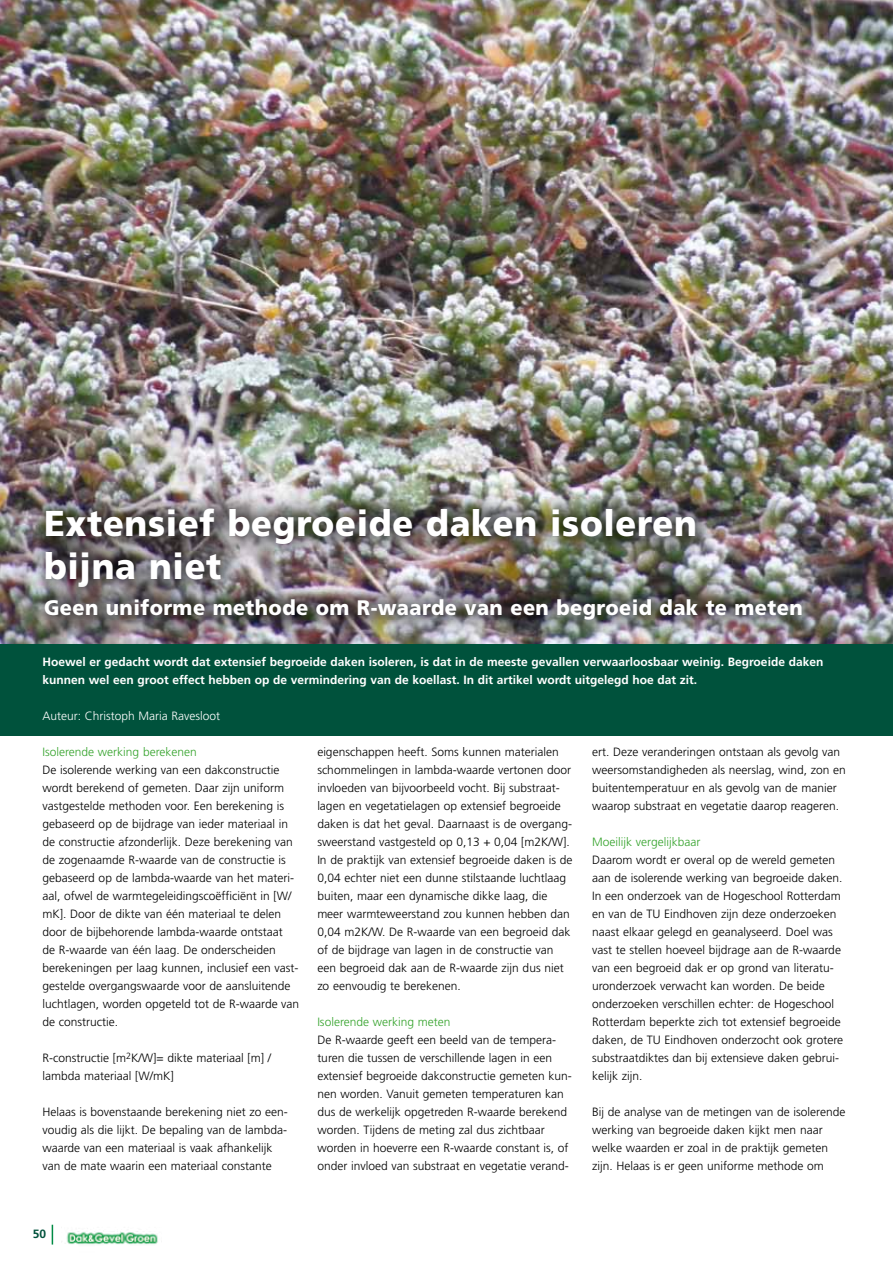
<style>
.page{position:relative;width:893px;height:1263px;background:#fff}
.page>*{position:absolute;margin:0;border:0;box-sizing:border-box;transform-origin:0 0}
.t1{font:900 36px/43.2px "Frutiger";letter-spacing:.02em;color:#fff;scale:.95 1}
.t2{font:900 21px "Frutiger";letter-spacing:.02em;color:#fff;scale:.95 1}
.t3{font:300 12px/18px "Frutiger";color:#000}
.t4{font:700 12px/18px "Frutiger";color:#fff}
.t5{font:300 12px "Frutiger";color:#35a32c}
.t6{font:300 12px "Frutiger";color:#fff}
.t7{font:700 12px "Frutiger";color:#00523c}
</style>
<div class="page">
<svg style="left:52px;top:1225px;width:1px;height:19px"></svg>
<img style="left:66px;top:1231px;width:92px;height:14px">
<img style="left:0;top:0;width:893px;height:644px">
<div style="left:27px;top:486px;width:695px;height:123px;background:#000;opacity:.66"></div>
<div style="left:27px;top:577px;width:801px;height:65px;background:#000;opacity:.66"></div>
<div style="left:0;top:644px;width:893px;height:91px;background:#00523c"></div>
<h1 class="t1" style="left:44px;top:501px;width:689px">Extensief begroeide daken isoleren bijna niet</h1>
<h2 class="t2" style="left:44px;top:595px;width:800px">Geen uniforme methode om R-waarde van een begroeid dak te meten</h2>
<p class="t4" style="left:43px;top:653px;width:782px">Hoewel er gedacht wordt dat extensief begroeide daken isoleren, is dat in de meeste gevallen verwaarloosbaar weinig. Begroeide daken kunnen wel een groot effect hebben op de vermindering van de koellast. In dit artikel wordt uitgelegd hoe dat zit.</p>
<p class="t6" style="left:43px;top:709px;width:179px">Auteur: Christoph Maria Ravesloot</p>
<p class="t5" style="left:43px;top:745px;width:156px">Isolerende werking berekenen</p>
<p class="t3" style="left:43px;top:761px;width:258px">De isolerende werking van een dakconstructie wordt berekend of gemeten. Daar zijn uniform vastgestelde methoden voor. Een berekening is gebaseerd op de bijdrage van ieder materiaal in de constructie afzonderlijk. Deze berekening van de zogenaamde R-waarde van de constructie is gebaseerd op de lambda-waarde van het materi&shy;aal, ofwel de warmtegeleidingscoëfficiënt in [W/ mK]. Door de dikte van één materiaal te delen door de bijbehorende lambda-waarde ontstaat<br>de R-waarde van één laag. De onderscheiden berekeningen per laag kunnen, inclusief een vast&shy;gestelde overgangswaarde voor de aansluitende luchtlagen, worden opgeteld tot de R-waarde van de constructie.</p>
<p class="t3" style="left:43px;top:1049px;width:230px">R-constructie [m<sup>2</sup>K/W]= dikte materiaal [m] / lambda materiaal [W/mK]</p>
<p class="t3" style="left:43px;top:1103px;width:247px">Helaas is bovenstaande berekening niet zo een&shy;voudig als die lijkt. De bepaling van de lambda&shy;waarde van een materiaal is vaak afhankelijk van de mate waarin een materiaal constante</p>
<p class="t3" style="left:317px;top:743px;width:257px">eigenschappen heeft. Soms kunnen materialen schommelingen in lambda-waarde vertonen door invloeden van bijvoorbeeld vocht. Bij substraat&shy;lagen en vegetatielagen op extensief begroeide daken is dat het geval. Daarnaast is de overgang&shy;sweerstand vastgesteld op 0,13 + 0,04 [m2K/W].<br>In de praktijk van extensief begroeide daken is de 0,04 echter niet een dunne stilstaande luchtlaag buiten, maar een dynamische dikke laag, die meer warmteweerstand zou kunnen hebben dan 0,04 m2K/W. De R-waarde van een begroeid dak of de bijdrage van lagen in de constructie van een begroeid dak aan de R-waarde zijn dus niet zo eenvoudig te berekenen.</p>
<p class="t5" style="left:317px;top:1015px;width:135px">Isolerende werking meten</p>
<p class="t3" style="left:317px;top:1031px;width:256px">De R-waarde geeft een beeld van de tempera&shy;turen die tussen de verschillende lagen in een extensief begroeide dakconstructie gemeten kun&shy;nen worden. Vanuit gemeten temperaturen kan dus de werkelijk opgetreden R-waarde berekend worden. Tijdens de meting zal dus zichtbaar worden in hoeverre een R-waarde constant is, of onder invloed van substraat en vegetatie verand-</p>
<p class="t3" style="left:592px;top:743px;width:255px">ert. Deze veranderingen ontstaan als gevolg van weersomstandigheden als neerslag, wind, zon en buitentemperatuur en als gevolg van de manier waarop substraat en vegetatie daarop reageren.</p>
<p class="t5" style="left:592px;top:835px;width:110px">Moeilijk vergelijkbaar</p>
<p class="t3" style="left:592px;top:851px;width:252px">Daarom wordt er overal op de wereld gemeten aan de isolerende werking van begroeide daken.<br>In een onderzoek van de Hogeschool Rotterdam en van de TU Eindhoven zijn deze onderzoeken naast elkaar gelegd en geanalyseerd. Doel was vast te stellen hoeveel bijdrage aan de R-waarde van een begroeid dak er op grond van literatu&shy;uronderzoek verwacht kan worden. De beide onderzoeken verschillen echter: de Hogeschool Rotterdam beperkte zich tot extensief begroeide daken, de TU Eindhoven onderzocht ook grotere substraatdiktes dan bij extensieve daken gebrui&shy;kelijk zijn.</p>
<p class="t3" style="left:592px;top:1103px;width:255px">Bij de analyse van de metingen van de isolerende werking van begroeide daken kijkt men naar welke waarden er zoal in de praktijk gemeten zijn. Helaas is er geen uniforme methode om</p>
<p class="t7" style="left:33px;top:1227px;width:15px">50</p>
</div>
